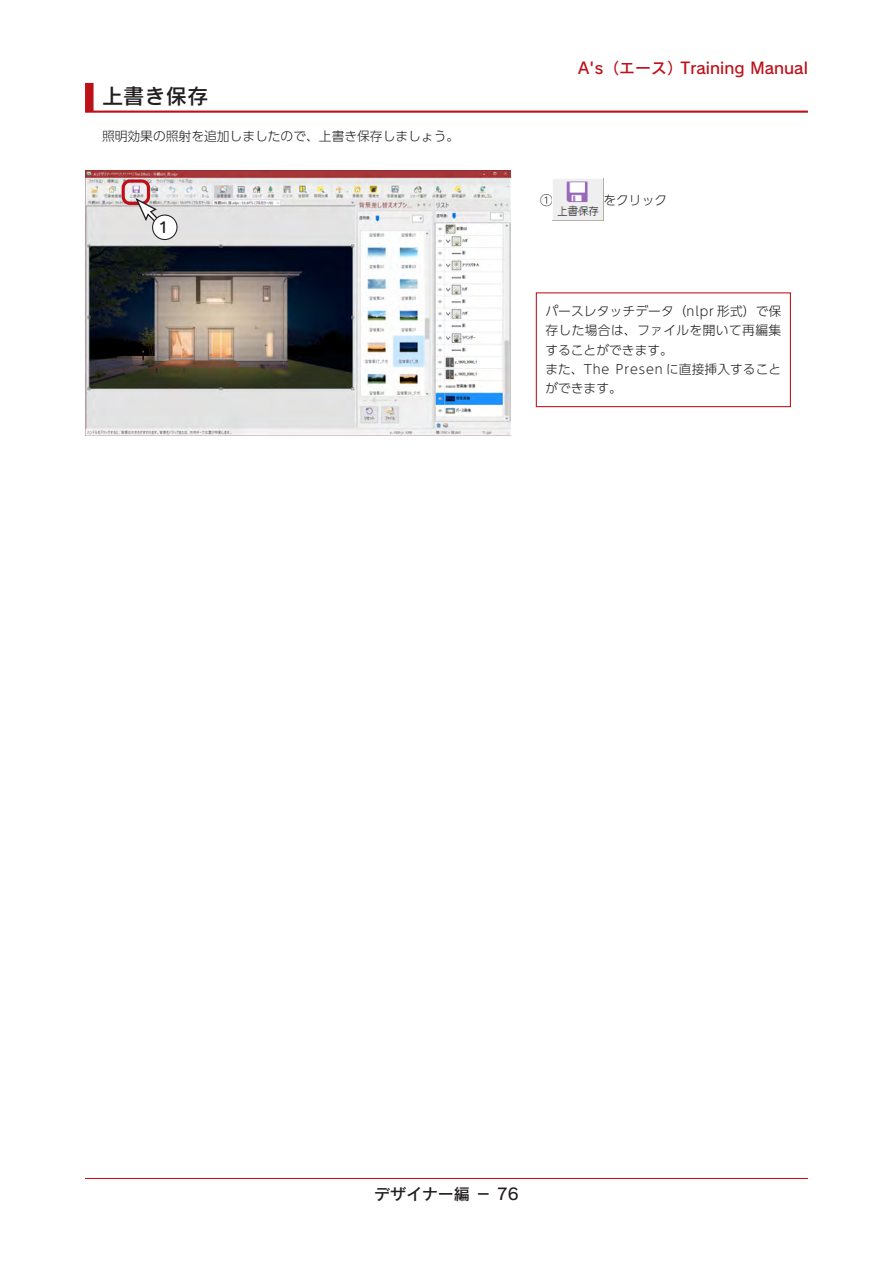
<style>
.page{position:relative;width:893px;height:1263px;background:#fff}
.page>*{position:absolute;margin:0;border:0;box-sizing:border-box;transform-origin:0 0}
.中見出し{font:21.3px "Rodin Pro N DB";color:#231f20}
.t1{font:15.9px "Rodin Pro N DB";color:#bd1018}
.t2{font:15.9px "Rodin Pro N DB";color:#231f20}
.本文{font:14.85px "Rodin Pro N DB";color:#231f20}
.参考{font:300 12.75px/19.2px "UD Shin Go Pr 6 N";letter-spacing:.01em;color:#231f20;text-align:justify}
.本文-2{font:300 12.75px "UD Shin Go Pr 6 N";color:#231f20}
.操作{font:300 12.75px "UD Shin Go Pr 6 N";color:#231f20}
</style>
<div class="page">
<hr style="left:85px;top:1178px;width:723px;height:1px;background:#bd1018">
<div style="left:85px;top:83px;width:723px;height:30px;background:#bd1018"></div>
<div style="left:94px;top:81px;width:718px;height:30px;background:#fff"></div>
<img style="left:553px;top:179px;width:50px;height:42px">
<img style="left:85px;top:170px;width:425px;height:266px">
<div style="left:122px;top:179px;width:28px;height:26px;border:3px solid #bd1018;border-radius:7px"></div>
<svg style="left:134px;top:196px;width:25px;height:27px"></svg>
<div style="left:153px;top:215px;width:24px;height:24px;background:#fff;border-radius:50%"></div>
<div style="left:152px;top:215px;width:26px;height:25px;border:1px solid #231f20;border-radius:50%"></div>
<div style="left:536px;top:292px;width:255px;height:115px;border:1px solid #bd1018"></div>
<p class="中見出し" style="left:102px;top:82px;width:108px">上書き保存</p>
<p class="本文-2" style="left:102px;top:125px;width:359px">照明効果の照射を追加しましたので、上書き保存しましょう。</p>
<p class="本文" style="left:156px;top:218px;width:16px">１</p>
<p class="t1" style="left:578px;top:57px;width:231px">A's（エース）Training Manual</p>
<p class="操作" style="left:540px;top:189px;width:14px">①</p>
<p class="操作" style="left:603px;top:189px;width:65px">をクリック</p>
<p class="参考" style="left:545px;top:301px;width:238px">パースレタッチデータ（nlpr 形式）で保存した場合は、ファイルを開いて再編集することができます。</p>
<p class="参考" style="left:545px;top:359px;width:237px">また、The Presen に直接挿入することができます。</p>
<p class="t2" style="left:374px;top:1184px;width:146px">デザイナー編 － 76</p>
</div>
